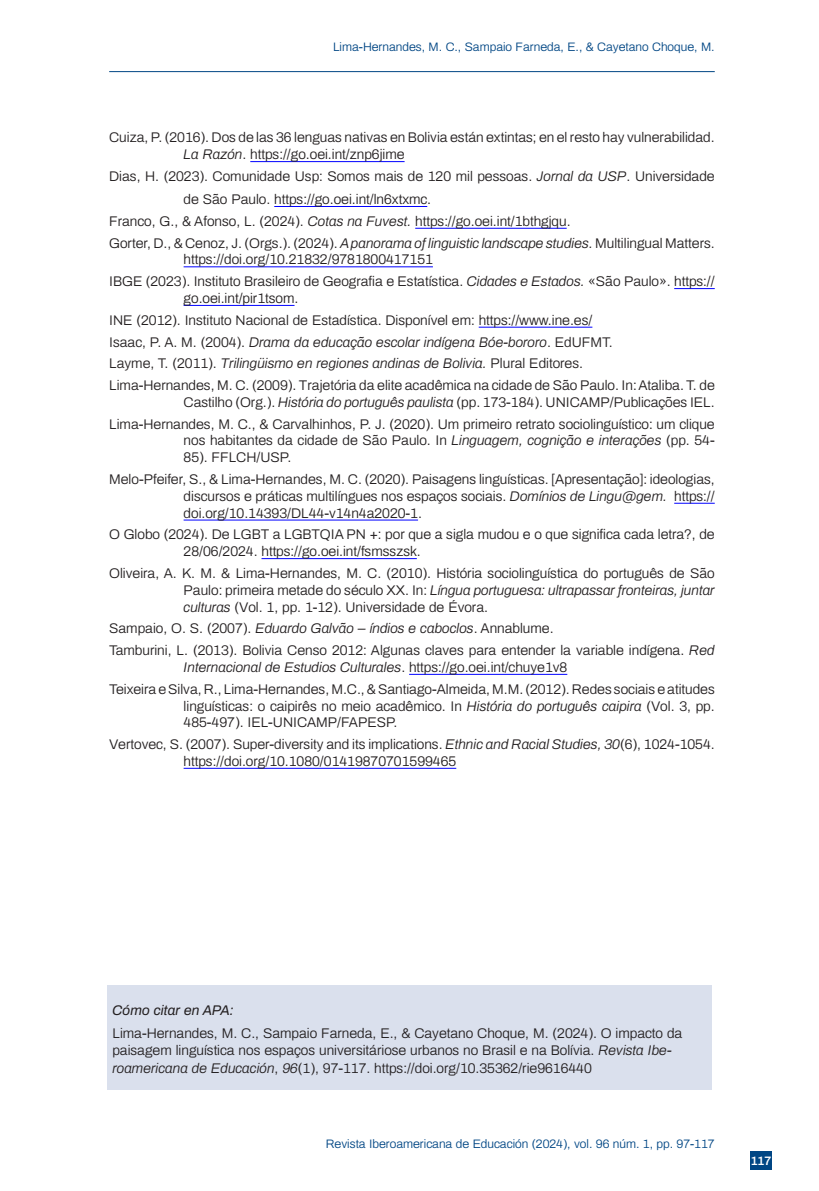
<style>
.page{position:relative;width:819px;height:1191px;background:#fff}
.page>*{position:absolute;margin:0;border:0;box-sizing:border-box;transform-origin:0 0}
.RIE_TextoBibliografía{font:300 14px/16.8px "Archivo";color:#231f20}
.RIE_ComoCitar{font:300 14px/17.5px "Archivo";color:#231f20}
.RIE_TextoBibliografía-2{font:italic 300 14px "Archivo";color:#231f20}
.RIE_ComoCitar-2{font:italic 14px "Archivo";color:#231f20}
.t1{font:300 12.25px "Archivo";color:#004684}
.t2{font:600 12.25px "Archivo";color:#fff}
.s1{font-style:italic}
.s2{font-style:normal}
</style>
<div class="page">
<hr style="left:109px;top:71px;width:605px;height:1px;background:#004684">
<hr style="left:250px;top:161px;width:154px;height:1px;background:#00f">
<hr style="left:274px;top:206px;width:153px;height:1px;background:#00f">
<hr style="left:415px;top:228px;width:151px;height:1px;background:#00f">
<hr style="left:184px;top:266px;width:249px;height:1px;background:#00f">
<hr style="left:674px;top:288px;width:40px;height:1px;background:#00f">
<hr style="left:184px;top:305px;width:110px;height:1px;background:#00f">
<hr style="left:478px;top:327px;width:114px;height:1px;background:#00f">
<hr style="left:674px;top:503px;width:40px;height:1px;background:#00f">
<hr style="left:184px;top:520px;width:234px;height:1px;background:#00f">
<hr style="left:261px;top:558px;width:156px;height:1px;background:#00f">
<hr style="left:409px;top:674px;width:158px;height:1px;background:#00f">
<hr style="left:184px;top:768px;width:272px;height:1px;background:#00f">
<div style="left:750px;top:1151px;width:21px;height:19px;background:#004684"></div>
<div style="left:107px;top:985px;width:604px;height:104px;background:#dae0ed"></div>
<p class="t1" style="left:333px;top:38px;width:383px">Lima-Hernandes, M. C., Sampaio Farneda, E., &amp; Cayetano Choque, M.</p>
<p class="RIE_TextoBibliografía" style="left:184px;top:128px;width:532px;text-indent:-74px">Cuiza, P. (2016). Dos de las 36 lenguas nativas en Bolivia están extintas; en el resto hay vulnerabilidad.<br><span class="s1">La Razón</span>. https://go.oei.int/znp6jime</p>
<p class="RIE_TextoBibliografía" style="left:184px;top:164px;width:532px;line-height:23.1px;text-indent:-74px">Dias, H. (2023). Comunidade Usp: Somos mais de 120 mil pessoas. <span class="s1">Jornal da USP</span>. Universidade de São Paulo. https://go.oei.int/ln6xtxmc.</p>
<p class="RIE_TextoBibliografía" style="left:109px;top:212px;width:463px">Franco, G., &amp; Afonso, L. (2024). <span class="s1">Cotas na Fuvest.</span> https://go.oei.int/1bthgjqu.</p>
<p class="RIE_TextoBibliografía" style="left:184px;top:233px;width:532px;text-indent:-74px">Gorter, D., &amp; Cenoz, J. (Orgs.). (2024). <span class="s1">A panorama of linguistic landscape studies.</span> Multilingual Matters. https://doi.org/10.21832/9781800417151</p>
<p class="RIE_TextoBibliografía" style="left:184px;top:272px;width:532px;text-indent:-74px">IBGE (2023). Instituto Brasileiro de Geografia e Estatística. <span class="s1">Cidades e Estados.</span> «São Paulo». https:// go.oei.int/pir1tsom.</p>
<p class="RIE_TextoBibliografía" style="left:109px;top:311px;width:484px">INE (2012). Instituto Nacional de Estadística. Disponível em: https://www.ine.es/</p>
<p class="RIE_TextoBibliografía-2" style="left:109px;top:331px;width:505px"><span class="s2">Isaac, P. A. M. (2004).</span> Drama da educação escolar indígena Bóe-bororo<span class="s2">. EdUFMT.</span></p>
<p class="RIE_TextoBibliografía-2" style="left:109px;top:353px;width:475px"><span class="s2">Layme, T. (2011).</span> Trilingüismo en regiones andinas de Bolivia. <span class="s2">Plural Editores.</span></p>
<p class="RIE_TextoBibliografía" style="left:109px;top:376px;width:607px;text-align:right">Lima-Hernandes, M. C. (2009). Trajetória da elite acadêmica na cidade de São Paulo. In: Ataliba. T. de<br>Castilho (Org.). <span class="s1">História do português paulista</span> (pp. 173-184). UNICAMP/Publicações IEL.</p>
<p class="RIE_TextoBibliografía" style="left:184px;top:414px;width:532px;text-align:justify;text-indent:-74px">Lima-Hernandes, M. C., &amp; Carvalhinhos, P. J. (2020). Um primeiro retrato sociolinguístico: um clique nos habitantes da cidade de São Paulo. In <span class="s1">Linguagem, cognição e interações</span> (pp. 54- 85). FFLCH/USP.</p>
<p class="RIE_TextoBibliografía" style="left:184px;top:470px;width:532px;text-align:justify;text-indent:-74px">Melo-Pfeifer, S., &amp; Lima-Hernandes, M. C. (2020). Paisagens linguísticas. [Apresentação]: ideologias, discursos e práticas multilíngues nos espaços sociais. <span class="s1">Domínios de Lingu@gem.</span> https:// doi.org/10.14393/DL44-v14n4a2020-1.</p>
<p class="RIE_TextoBibliografía" style="left:184px;top:525px;width:532px;text-indent:-74px">O Globo (2024). De LGBT a LGBTQIA PN +: por que a sigla mudou e o que significa cada letra?, de<br>28/06/2024. https://go.oei.int/fsmsszsk.</p>
<p class="RIE_TextoBibliografía" style="left:184px;top:564px;width:532px;text-align:justify;text-indent:-74px">Oliveira, A. K. M. &amp; Lima-Hernandes, M. C. (2010). História sociolinguística do português de São Paulo: primeira metade do século XX. In: <span class="s1">Língua portuguesa: ultrapassar fronteiras, juntar culturas</span> (Vol. 1, pp. 1-12). Universidade de Évora.</p>
<p class="RIE_TextoBibliografía" style="left:109px;top:619px;width:446px">Sampaio, O. S. (2007). <span class="s1">Eduardo Galvão – índios e caboclos</span>. Annablume.</p>
<p class="RIE_TextoBibliografía" style="left:184px;top:641px;width:532px;text-indent:-74px">Tamburini, L. (2013). Bolivia Censo 2012: Algunas claves para entender la variable indígena. <span class="s1">Red<br>Internacional de Estudios Culturales</span>. https://go.oei.int/chuye1v8</p>
<p class="RIE_TextoBibliografía" style="left:184px;top:679px;width:532px;text-align:justify;text-indent:-74px">Teixeira e Silva, R., Lima-Hernandes, M.C., &amp; Santiago-Almeida, M.M. (2012). Redes sociais e atitudes linguísticas: o caipirês no meio acadêmico. In <span class="s1">História do português caipira</span> (Vol. 3, pp.<br>485-497). IEL-UNICAMP/FAPESP.</p>
<p class="RIE_TextoBibliografía" style="left:184px;top:735px;width:532px;text-indent:-74px">Vertovec, S. (2007). Super-diversity and its implications. <span class="s1">Ethnic and Racial Studies, 30</span>(6), 1024-1054. https://doi.org/10.1080/01419870701599465</p>
<p class="RIE_ComoCitar-2" style="left:112px;top:1000px;width:123px">Cómo citar en APA:</p>
<p class="RIE_ComoCitar" style="left:112px;top:1023px;width:571px">Lima-Hernandes, M. C., Sampaio Farneda, E., &amp; Cayetano Choque, M. (2024). O impacto da paisagem linguística nos espaços universitáriose urbanos no Brasil e na Bolívia. <span class="s1">Revista Ibe&shy;roamericana de Educación</span>, <span class="s1">96</span>(1), 97-117. https://doi.org/10.35362/rie9616440</p>
<p class="t1" style="left:326px;top:1135px;width:390px">Revista Iberoamericana de Educación (2024), vol. 96 núm. 1, pp. 97-117</p>
<p class="t2" style="left:750px;top:1152px;width:22px">117</p>
</div>
